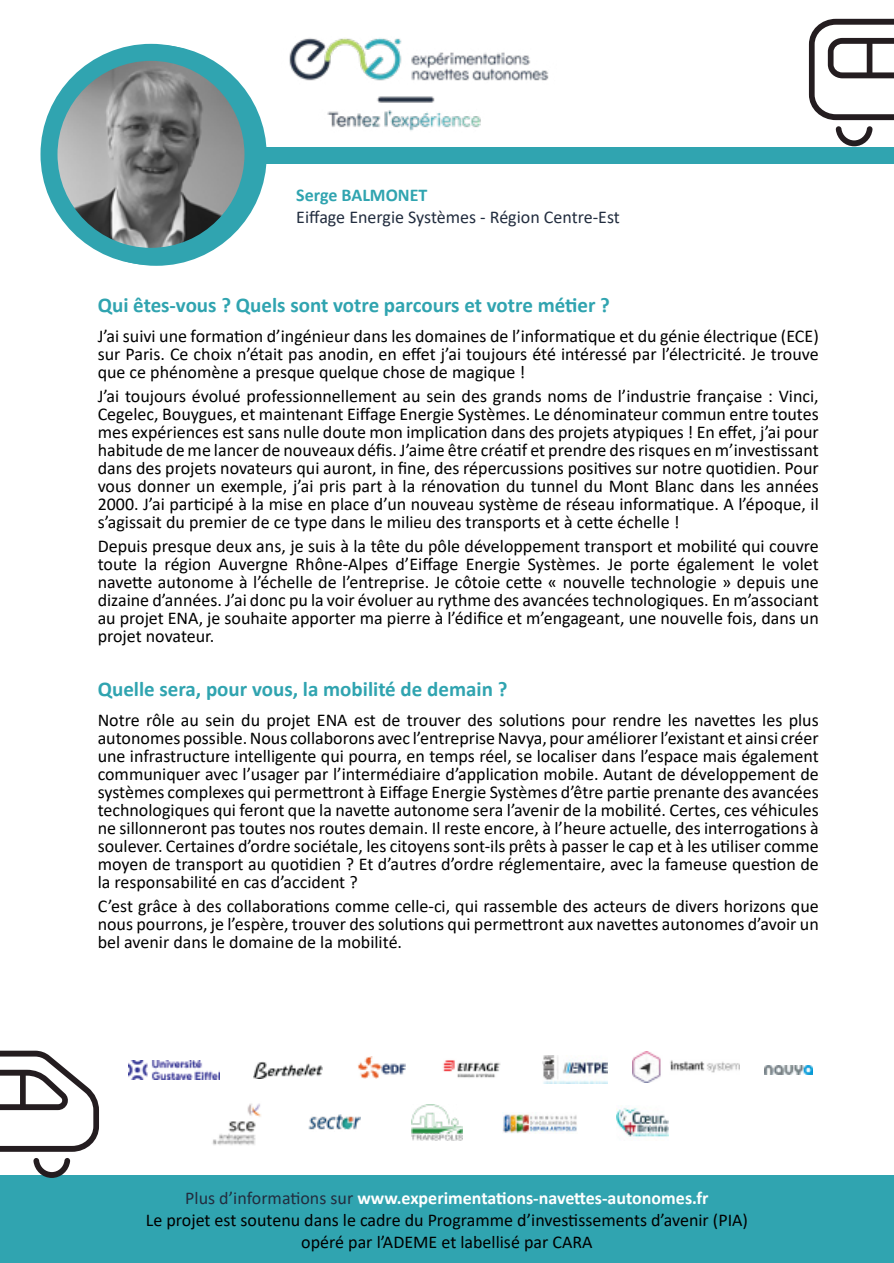
<style>
.page{position:relative;width:894px;height:1263px;background:#fff}
.page>*{position:absolute;margin:0;border:0;box-sizing:border-box;transform-origin:0 0}
.t1{font:700 21px "Calibri";color:#30a4b0}
.t2{font:18px/18px "Calibri";color:#000;text-align:justify}
.t3{font:18px "Calibri";color:#222d3f}
.t4{font:700 18px "Calibri";color:#30a4b0}
.s1{color:#222d3f}
.s2{font-weight:700;color:#fff}
</style>
<div class="page">
<div style="left:142px;top:147px;width:752px;height:17px;background:#30a4b0"></div>
<div style="left:0;top:1176px;width:894px;height:87px;background:#30a4b0"></div>
<img style="left:289px;top:38px;width:260px;height:93px">
<svg style="left:809px;top:19px;width:85px;height:101px"></svg>
<svg style="left:836px;top:126px;width:37px;height:20px"></svg>
<svg style="left:0;top:1051px;width:99px;height:101px"></svg>
<svg style="left:33px;top:1158px;width:37px;height:20px"></svg>
<img style="left:129px;top:1060px;width:90px;height:19px">
<img style="left:764px;top:1065px;width:48px;height:9px">
<img style="left:254px;top:1061px;width:68px;height:17px">
<img style="left:212px;top:1103px;width:49px;height:42px">
<img style="left:358px;top:1057px;width:47px;height:21px">
<img style="left:308px;top:1115px;width:53px;height:15px">
<img style="left:443px;top:1060px;width:58px;height:18px">
<img style="left:502px;top:1114px;width:75px;height:20px">
<img style="left:542px;top:1056px;width:66px;height:28px">
<img style="left:617px;top:1107px;width:51px;height:30px">
<img style="left:632px;top:1052px;width:108px;height:31px">
<img style="left:411px;top:1104px;width:52px;height:36px">
<img style="left:51px;top:52px;width:200px;height:204px">
<div style="left:40px;top:44px;width:222px;height:221px;border:17px solid #30a4b0;border-radius:50%"></div>
<p class="t4" style="left:296px;top:182px;width:133px">Serge BALMONET</p>
<p class="t3" style="left:296px;top:204px;width:325px">Eiffage Energie Systèmes - Région Centre-Est</p>
<p class="t1" style="left:98px;top:290px;width:514px">Qui êtes-vous ? Quels sont votre parcours et votre métier ?</p>
<p class="t2" style="left:98px;top:326px;width:723px">J’ai suivi une formation d’ingénieur dans les domaines de l’informatique et du génie électrique (ECE) sur Paris. Ce choix n’était pas anodin, en effet j’ai toujours été intéressé par l’électricité. Je trouve que ce phénomène a presque quelque chose de magique !</p>
<p class="t2" style="left:98px;top:386px;width:723px">J’ai toujours évolué professionnellement au sein des grands noms de l’industrie française : Vinci, Cegelec, Bouygues, et maintenant Eiffage Energie Systèmes. Le dénominateur commun entre toutes mes expériences est sans nulle doute mon implication dans des projets atypiques ! En effet, j’ai pour habitude de me lancer de nouveaux défis. J’aime être créatif et prendre des risques en m’investissant dans des projets novateurs qui auront, in fine, des répercussions positives sur notre quotidien. Pour vous donner un exemple, j’ai pris part à la rénovation du tunnel du Mont Blanc dans les années 2000. J’ai participé à la mise en place d’un nouveau système de réseau informatique. A l’époque, il s’agissait du premier de ce type dans le milieu des transports et à cette échelle !</p>
<p class="t2" style="left:98px;top:536px;width:723px">Depuis presque deux ans, je suis à la tête du pôle développement transport et mobilité qui couvre toute la région Auvergne Rhône-Alpes d’Eiffage Energie Systèmes. Je porte également le volet navette autonome à l’échelle de l’entreprise. Je côtoie cette « nouvelle technologie » depuis une dizaine d’années. J’ai donc pu la voir évoluer au rythme des avancées technologiques. En m’associant au projet ENA, je souhaite apporter ma pierre à l’édifice et m’engageant, une nouvelle fois, dans un projet novateur.</p>
<p class="t1" style="left:98px;top:674px;width:411px">Quelle sera, pour vous, la mobilité de demain ?</p>
<p class="t2" style="left:98px;top:710px;width:723px">Notre rôle au sein du projet ENA est de trouver des solutions pour rendre les navettes les plus autonomes possible. Nous collaborons avec l’entreprise Navya, pour améliorer l’existant et ainsi créer une infrastructure intelligente qui pourra, en temps réel, se localiser dans l’espace mais également communiquer avec l’usager par l’intermédiaire d’application mobile. Autant de développement de systèmes complexes qui permettront à Eiffage Energie Systèmes d’être partie prenante des avancées technologiques qui feront que la navette autonome sera l’avenir de la mobilité. Certes, ces véhicules ne sillonneront pas toutes nos routes demain. Il reste encore, à l’heure actuelle, des interrogations à soulever. Certaines d’ordre sociétale, les citoyens sont-ils prêts à passer le cap et à les utiliser comme moyen de transport au quotidien ? Et d’autres d’ordre réglementaire, avec la fameuse question de la responsabilité en cas d’accident ?</p>
<p class="t2" style="left:98px;top:896px;width:723px">C’est grâce à des collaborations comme celle-ci, qui rassemble des acteurs de divers horizons que nous pourrons, je l’espère, trouver des solutions qui permettront aux navettes autonomes d’avoir un bel avenir dans le domaine de la mobilité.</p>
<p class="t2" style="left:146px;top:1187px;width:604px;line-height:21.6px;text-align:center"><span class="s1">Plus d’informations sur</span> <span class="s2">www.experimentations-navettes-autonomes.fr<br></span>Le projet est soutenu dans le cadre du Programme d’investissements d’avenir (PIA) opéré par l’ADEME et labellisé par CARA</p>
</div>
